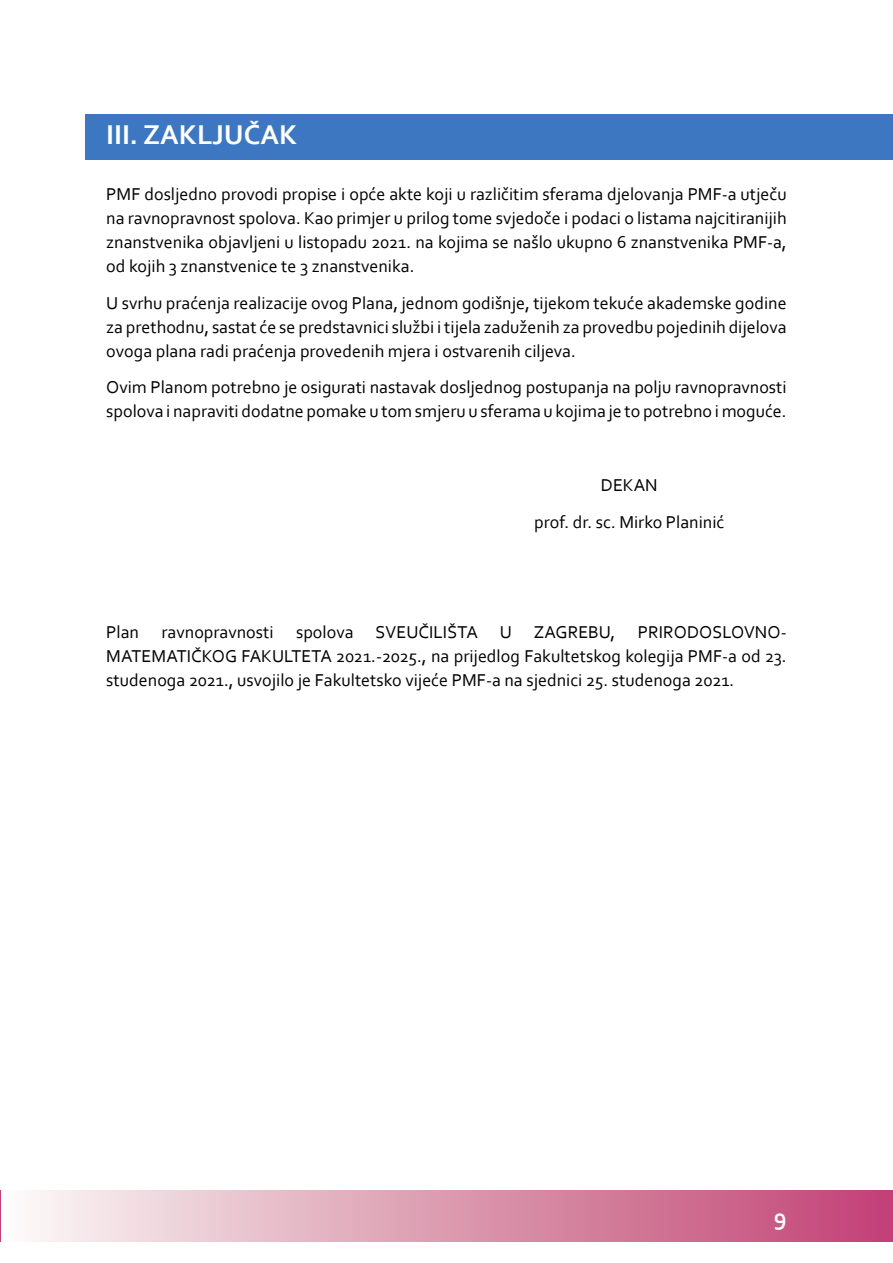
<style>
.page{position:relative;width:893px;height:1263px;background:#fff}
.page>*{position:absolute;margin:0;border:0;box-sizing:border-box;transform-origin:0 0}
.t1{font:700 28.5px "Corbel";color:#fff}
.t2{font:700 24px "Corbel";color:#fff}
.t3{font:18px/24px "Corbel";color:#000;text-align:justify}
</style>
<div class="page">
<div style="left:85px;top:114px;width:808px;height:46px;background:#3d77c2"></div>
<hr style="left:0;top:1190px;width:1px;height:52px;background:#c33e77">
<div style="left:1px;top:1190px;width:892px;height:52px;background:linear-gradient(to right,#faf9f5,#c04071)"></div>
<h1 class="t1" style="left:106px;top:117px;width:192px">III. ZAKLJUČAK</h1>
<p class="t3" style="left:106px;top:181px;width:682px">PMF dosljedno provodi propise i opće akte koji u različitim sferama djelovanja PMF-a utječu na ravnopravnost spolova. Kao primjer u prilog tome svjedoče i podaci o listama najcitiranijih znanstvenika objavljeni u listopadu 2021. na kojima se našlo ukupno 6 znanstvenika PMF-a, od kojih 3 znanstvenice te 3 znanstvenika.</p>
<p class="t3" style="left:106px;top:290px;width:682px">U svrhu praćenja realizacije ovog Plana, jednom godišnje, tijekom tekuće akademske godine za prethodnu, sastat će se predstavnici službi i tijela zaduženih za provedbu pojedinih dijelova ovoga plana radi praćenja provedenih mjera i ostvarenih ciljeva.</p>
<p class="t3" style="left:106px;top:375px;width:682px">Ovim Planom potrebno je osigurati nastavak dosljednog postupanja na polju ravnopravnosti spolova i napraviti dodatne pomake u tom smjeru u sferama u kojima je to potrebno i moguće.</p>
<p class="t3" style="left:534px;top:466px;width:192px;line-height:36.8px;text-align:center">DEKAN<br>prof. dr. sc. Mirko Planinić</p>
<p class="t3" style="left:106px;top:620px;width:34px">Plan</p>
<p class="t3" style="left:162px;top:620px;width:113px">ravnopravnosti</p>
<p class="t3" style="left:296px;top:620px;width:321px">spolova SVEUČILIŠTA U ZAGREBU,</p>
<p class="t3" style="left:106px;top:620px;width:682px;text-indent:532px">PRIRODOSLOVNO-MATEMATIČKOG FAKULTETA 2021.-2025., na prijedlog Fakultetskog kolegija PMF-a od 23. studenoga 2021., usvojilo je Fakultetsko vijeće PMF-a na sjednici 25. studenoga 2021.</p>
<h2 class="t2" style="left:774px;top:1202px;width:14px">9</h2>
</div>
